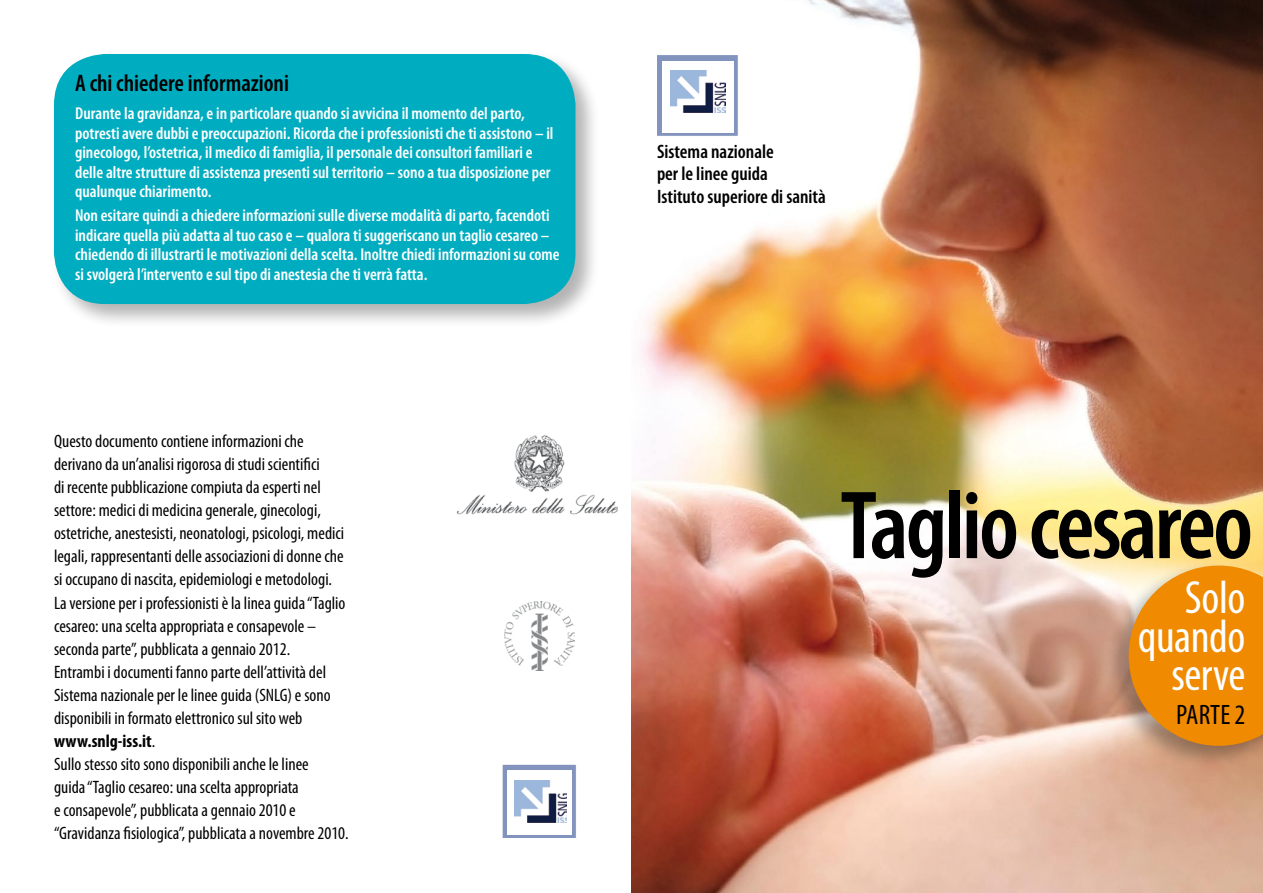
<style>
.page{position:relative;width:1263px;height:893px;background:#fff}
.page>*{position:absolute;margin:0;border:0;box-sizing:border-box;transform-origin:0 0}
.t1{font:600 condensed 97.8px "Myriad Pro";letter-spacing:-.03em;color:#000}
.t2{font:condensed 46.8px/38.5px "Myriad Pro";letter-spacing:-.01em;color:#fff;text-align:right}
.t3{font:condensed 28.2px "Myriad Pro";letter-spacing:.005em;color:#000}
.t4{font:600 condensed 24px "Myriad Pro";color:#000}
.t5{font:600 condensed 19.5px/22.5px "Myriad Pro";color:#000}
.t6{font:condensed 18px/23.1px "Myriad Pro";color:#000}
.t7{font:600 condensed 17.25px/19.5px "Myriad Pro";color:#fff}
.s1{font-weight:700}
</style>
<div class="page">
<img style="left:631px;top:0;width:632px;height:893px">
<div style="left:656px;top:54px;width:83px;height:83px;background:#8293be;border:1px solid #fff"></div>
<div style="left:662px;top:61px;width:71px;height:71px;background:#fff"></div>
<img style="left:670px;top:70px;width:56px;height:42px">
<div style="left:50px;top:49px;width:557px;height:296px;background:#000;opacity:.3"></div>
<div style="left:54px;top:54px;width:521px;height:250px;background:#00adc0;border-radius:51px"></div>
<div style="left:1103px;top:561px;width:160px;height:216px;background:#000;opacity:.3"></div>
<svg style="left:1128px;top:566px;width:135px;height:180px;background:#eb921a"></svg>
<img style="left:505px;top:602px;width:69px;height:69px">
<div style="left:502px;top:764px;width:75px;height:75px;background:#8293be;border:1px solid #fff"></div>
<div style="left:507px;top:770px;width:65px;height:65px;background:#fff"></div>
<img style="left:514px;top:780px;width:53px;height:42px">
<img style="left:456px;top:435px;width:162px;height:80px">
<h3 class="t4" style="left:75px;top:70px;width:215px">A chi chiedere informazioni</h3>
<p class="t7" style="left:75px;top:104px;width:480px">Durante la gravidanza, e in particolare quando si avvicina il momento del parto, potresti avere dubbi e preoccupazioni. Ricorda che i professionisti che ti assistono – il ginecologo, l’ostetrica, il medico di famiglia, il personale dei consultori familiari e delle altre strutture di assistenza presenti sul territorio – sono a tua disposizione per qualunque chiarimento.</p>
<p class="t7" style="left:75px;top:206px;width:486px">Non esitare quindi a chiedere informazioni sulle diverse modalità di parto, facendoti indicare quella più adatta al tuo caso e – qualora ti suggeriscano un taglio cesareo – chiedendo di illustrarti le motivazioni della scelta. Inoltre chiedi informazioni su come si svolgerà l’intervento e sul tipo di anestesia che ti verrà fatta.</p>
<p class="t6" style="left:54px;top:429px;width:296px">Questo documento contiene informazioni che derivano da un’analisi rigorosa di studi scientifici<br>di recente pubblicazione compiuta da esperti nel settore: medici di medicina generale, ginecologi, ostetriche, anestesisti, neonatologi, psicologi, medici legali, rappresentanti delle associazioni di donne che si occupano di nascita, epidemiologi e metodologi.<br>La versione per i professionisti è la linea guida “Taglio cesareo: una scelta appropriata e consapevole – seconda parte”, pubblicata a gennaio 2012.<br>Entrambi i documenti fanno parte dell’attività del Sistema nazionale per le linee guida (SNLG) e sono disponibili in formato elettronico sul sito web <span class="s1">www.snlg-iss.it</span>.<br>Sullo stesso sito sono disponibili anche le linee<br>guida “Taglio cesareo: una scelta appropriata<br>e consapevole”, pubblicata a gennaio 2010 e “Gravidanza fisiologica”, pubblicata a novembre 2010.</p>
<p class="t5" style="left:657px;top:140px;width:170px">Sistema nazionale<br>per le linee guida<br>Istituto superiore di sanità</p>
<h1 class="t1" style="left:840px;top:472px;width:414px">Taglio cesareo</h1>
<h2 class="t2" style="left:1138px;top:578px;width:109px">Solo quando serve</h2>
<h3 class="t3" style="left:1176px;top:697px;width:71px">parte 2</h3>
</div>
